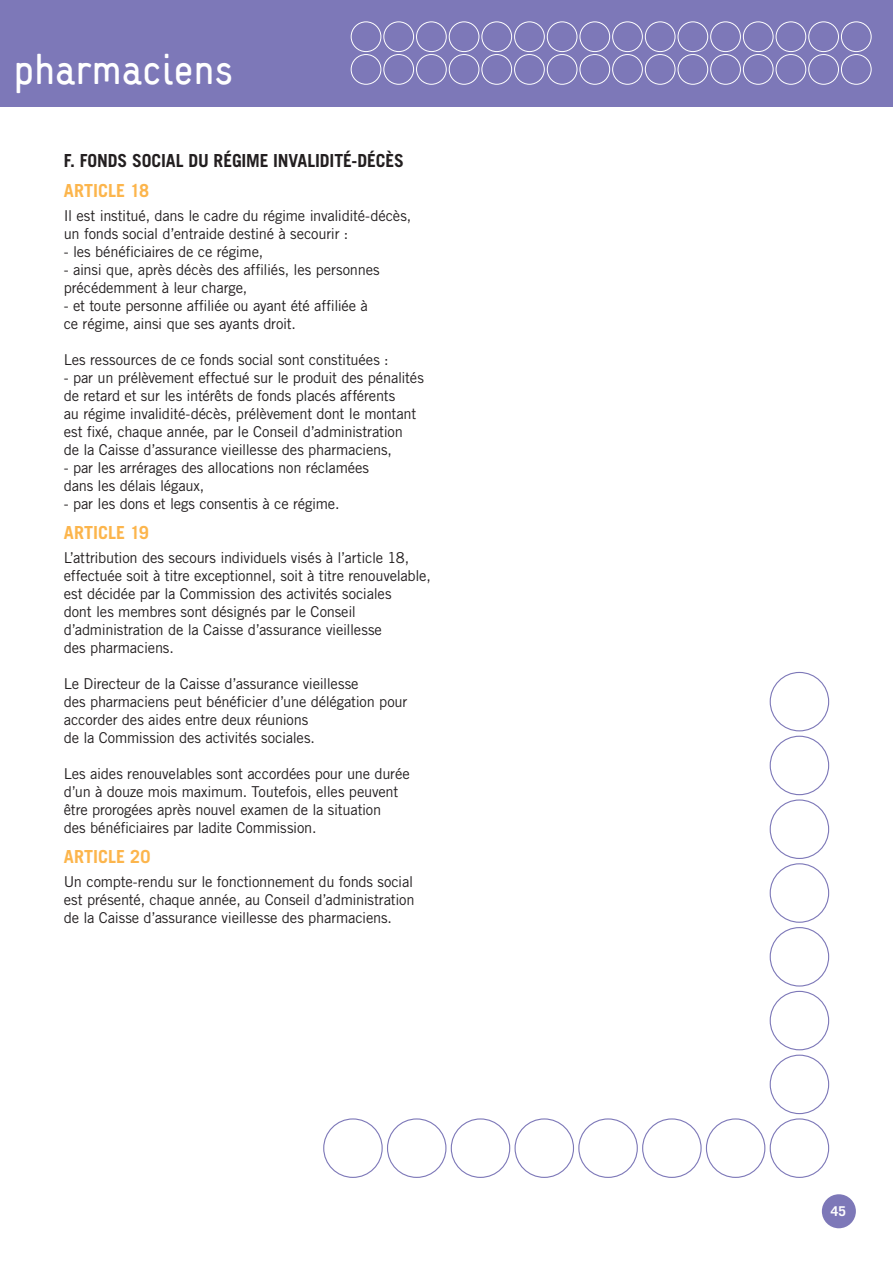
<style>
.page{position:relative;width:893px;height:1263px;background:#fff}
.page>*{position:absolute;margin:0;border:0;box-sizing:border-box;transform-origin:0 0}
.t1{font:45px "Extreme Sans";letter-spacing:.005em;color:#fff}
.Titre_noir_gras{font:700 18px "Trade Gothic LT Std";letter-spacing:-.01em;color:#231f20}
.t2{font:700 18px "Trade Gothic LT Std";letter-spacing:.005em;color:#fcb54c}
.Texte_courant{font:15px/18px "Trade Gothic LT Std";letter-spacing:-.015em;color:#231f20}
.t3{font:700 13.5px "Trade Gothic LT Std";color:#fff}
</style>
<div class="page">
<div style="left:0;top:0;width:893px;height:106px;background:#7d78b8"></div>
<div style="left:822px;top:1194px;width:34px;height:34px;background:#7d78b8;border-radius:50%"></div>
<div style="left:351px;top:21px;width:30px;height:31px;border:1px solid #fff;border-radius:50%"></div>
<div style="left:383px;top:21px;width:31px;height:31px;border:1px solid #fff;border-radius:50%"></div>
<div style="left:416px;top:21px;width:31px;height:31px;border:1px solid #fff;border-radius:50%"></div>
<div style="left:449px;top:21px;width:30px;height:31px;border:1px solid #fff;border-radius:50%"></div>
<div style="left:481px;top:21px;width:31px;height:31px;border:1px solid #fff;border-radius:50%"></div>
<div style="left:514px;top:21px;width:31px;height:31px;border:1px solid #fff;border-radius:50%"></div>
<div style="left:547px;top:21px;width:30px;height:31px;border:1px solid #fff;border-radius:50%"></div>
<div style="left:580px;top:21px;width:30px;height:31px;border:1px solid #fff;border-radius:50%"></div>
<div style="left:612px;top:21px;width:31px;height:31px;border:1px solid #fff;border-radius:50%"></div>
<div style="left:645px;top:21px;width:30px;height:31px;border:1px solid #fff;border-radius:50%"></div>
<div style="left:678px;top:21px;width:30px;height:31px;border:1px solid #fff;border-radius:50%"></div>
<div style="left:710px;top:21px;width:31px;height:31px;border:1px solid #fff;border-radius:50%"></div>
<div style="left:743px;top:21px;width:30px;height:31px;border:1px solid #fff;border-radius:50%"></div>
<div style="left:776px;top:21px;width:30px;height:31px;border:1px solid #fff;border-radius:50%"></div>
<div style="left:808px;top:21px;width:31px;height:31px;border:1px solid #fff;border-radius:50%"></div>
<div style="left:841px;top:21px;width:30px;height:31px;border:1px solid #fff;border-radius:50%"></div>
<div style="left:351px;top:54px;width:30px;height:31px;border:1px solid #fff;border-radius:50%"></div>
<div style="left:383px;top:54px;width:31px;height:31px;border:1px solid #fff;border-radius:50%"></div>
<div style="left:416px;top:54px;width:31px;height:31px;border:1px solid #fff;border-radius:50%"></div>
<div style="left:449px;top:54px;width:30px;height:31px;border:1px solid #fff;border-radius:50%"></div>
<div style="left:481px;top:54px;width:31px;height:31px;border:1px solid #fff;border-radius:50%"></div>
<div style="left:514px;top:54px;width:31px;height:31px;border:1px solid #fff;border-radius:50%"></div>
<div style="left:547px;top:54px;width:30px;height:31px;border:1px solid #fff;border-radius:50%"></div>
<div style="left:580px;top:54px;width:30px;height:31px;border:1px solid #fff;border-radius:50%"></div>
<div style="left:612px;top:54px;width:31px;height:31px;border:1px solid #fff;border-radius:50%"></div>
<div style="left:645px;top:54px;width:30px;height:31px;border:1px solid #fff;border-radius:50%"></div>
<div style="left:678px;top:54px;width:30px;height:31px;border:1px solid #fff;border-radius:50%"></div>
<div style="left:710px;top:54px;width:31px;height:31px;border:1px solid #fff;border-radius:50%"></div>
<div style="left:743px;top:54px;width:30px;height:31px;border:1px solid #fff;border-radius:50%"></div>
<div style="left:776px;top:54px;width:30px;height:31px;border:1px solid #fff;border-radius:50%"></div>
<div style="left:808px;top:54px;width:31px;height:31px;border:1px solid #fff;border-radius:50%"></div>
<div style="left:841px;top:54px;width:30px;height:31px;border:1px solid #fff;border-radius:50%"></div>
<div style="left:770px;top:927px;width:59px;height:59px;border:1px solid #7d78b8;border-radius:50%"></div>
<div style="left:770px;top:991px;width:59px;height:59px;border:1px solid #7d78b8;border-radius:50%"></div>
<div style="left:770px;top:1054px;width:59px;height:60px;border:1px solid #7d78b8;border-radius:50%"></div>
<div style="left:770px;top:1118px;width:59px;height:60px;border:1px solid #7d78b8;border-radius:50%"></div>
<div style="left:770px;top:672px;width:59px;height:59px;border:1px solid #7d78b8;border-radius:50%"></div>
<div style="left:770px;top:736px;width:59px;height:59px;border:1px solid #7d78b8;border-radius:50%"></div>
<div style="left:770px;top:799px;width:59px;height:60px;border:1px solid #7d78b8;border-radius:50%"></div>
<div style="left:770px;top:863px;width:59px;height:60px;border:1px solid #7d78b8;border-radius:50%"></div>
<div style="left:514px;top:1118px;width:60px;height:60px;border:1px solid #7d78b8;border-radius:50%"></div>
<div style="left:451px;top:1118px;width:59px;height:60px;border:1px solid #7d78b8;border-radius:50%"></div>
<div style="left:387px;top:1118px;width:59px;height:60px;border:1px solid #7d78b8;border-radius:50%"></div>
<div style="left:323px;top:1118px;width:60px;height:60px;border:1px solid #7d78b8;border-radius:50%"></div>
<div style="left:706px;top:1118px;width:59px;height:60px;border:1px solid #7d78b8;border-radius:50%"></div>
<div style="left:642px;top:1118px;width:60px;height:60px;border:1px solid #7d78b8;border-radius:50%"></div>
<div style="left:578px;top:1118px;width:60px;height:60px;border:1px solid #7d78b8;border-radius:50%"></div>
<p class="t1" style="left:14px;top:44px;width:222px">pharmaciens</p>
<p class="Titre_noir_gras" style="left:64px;top:149px;width:342px">F. FONDS SOCIAL DU RÉGIME INVALIDITÉ-DÉCÈS</p>
<p class="t2" style="left:64px;top:179px;width:87px">ARTICLE 18</p>
<p class="Texte_courant" style="left:64px;top:206px;width:349px">Il est institué, dans le cadre du régime invalidité-décès, un fonds social d’entraide destiné à secourir :</p>
<p class="Texte_courant" style="left:64px;top:242px;width:201px">- les bénéficiaires de ce régime,</p>
<p class="Texte_courant" style="left:64px;top:260px;width:317px">- ainsi que, après décès des affiliés, les personnes précédemment à leur charge,</p>
<p class="Texte_courant" style="left:64px;top:296px;width:306px">- et toute personne affiliée ou ayant été affiliée à ce régime, ainsi que ses ayants droit.</p>
<p class="Texte_courant" style="left:64px;top:350px;width:326px">Les ressources de ce fonds social sont constituées :</p>
<p class="Texte_courant" style="left:64px;top:368px;width:362px">- par un prélèvement effectué sur le produit des pénalités de retard et sur les intérêts de fonds placés afférents<br>au régime invalidité-décès, prélèvement dont le montant est fixé, chaque année, par le Conseil d’administration<br>de la Caisse d’assurance vieillesse des pharmaciens,</p>
<p class="Texte_courant" style="left:64px;top:458px;width:307px">- par les arrérages des allocations non réclamées dans les délais légaux,</p>
<p class="Texte_courant" style="left:64px;top:494px;width:277px">- par les dons et legs consentis à ce régime.</p>
<p class="t2" style="left:64px;top:521px;width:87px">ARTICLE 19</p>
<p class="Texte_courant" style="left:64px;top:548px;width:369px">L’attribution des secours individuels visés à l’article 18, effectuée soit à titre exceptionnel, soit à titre renouvelable, est décidée par la Commission des activités sociales<br>dont les membres sont désignés par le Conseil d’administration de la Caisse d’assurance vieillesse<br>des pharmaciens.</p>
<p class="Texte_courant" style="left:64px;top:674px;width:345px">Le Directeur de la Caisse d’assurance vieillesse<br>des pharmaciens peut bénéficier d’une délégation pour accorder des aides entre deux réunions<br>de la Commission des activités sociales.</p>
<p class="Texte_courant" style="left:64px;top:764px;width:347px">Les aides renouvelables sont accordées pour une durée d’un à douze mois maximum. Toutefois, elles peuvent être prorogées après nouvel examen de la situation<br>des bénéficiaires par ladite Commission.</p>
<p class="t2" style="left:64px;top:845px;width:88px">ARTICLE 20</p>
<p class="Texte_courant" style="left:64px;top:872px;width:352px;text-align:justify">Un compte-rendu sur le fonctionnement du fonds social est présenté, chaque année, au Conseil d’administration de la Caisse d’assurance vieillesse des pharmaciens.</p>
<p class="t3" style="left:831px;top:1203px;width:17px">45</p>
</div>
